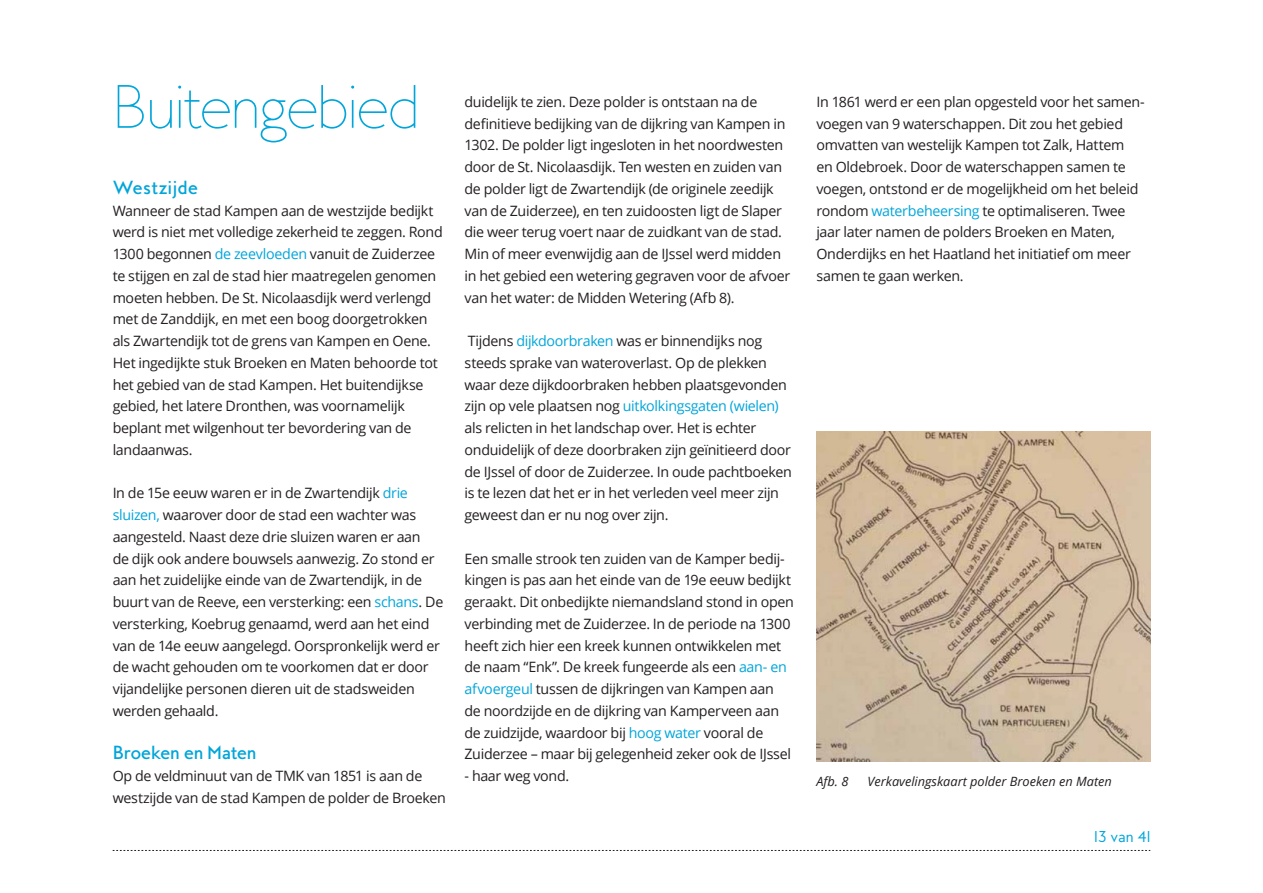
<style>
.page{position:relative;width:1263px;height:893px;background:#fff}
.page>*{position:absolute;margin:0;border:0;box-sizing:border-box;transform-origin:0 0}
.Kop_1{font:100 55.5px "MB Empire";letter-spacing:-.04em;color:#00a5da}
.Broodtekst{font:500 17.25px "MB Empire";letter-spacing:-.02em;color:#00a5da}
.Kop_3{font:500 17.25px "MB Empire";letter-spacing:.005em;color:#00a5da}
.Broodtekst-2{font:14.25px/21.8px "Open Sans";letter-spacing:-.02em;color:#231f20}
.t1{font:14.25px "MB Empire";color:#00a5da}
.t2{font:italic 12.75px "Open Sans";color:#231f20}
.s1{color:#00a5da}
</style>
<div class="page">
<svg style="left:113px;top:850px;width:1037px;height:1px"></svg>
<img style="left:816px;top:432px;width:334px;height:330px">
<p class="Kop_1" style="left:113px;top:71px;width:308px">Buitengebied</p>
<p class="Kop_3" style="left:113px;top:176px;width:87px">Westzijde</p>
<p class="Broodtekst-2" style="left:113px;top:199px;width:332px">Wanneer de stad Kampen aan de westzijde bedijkt werd is niet met volledige zekerheid te zeggen. Rond 1300 begonnen <span class="s1">de zeevloeden</span> vanuit de Zuiderzee te stijgen en zal de stad hier maatregelen genomen moeten hebben. De St. Nicolaasdijk werd verlengd met de Zanddijk, en met een boog doorgetrokken als Zwartendijk tot de grens van Kampen en Oene.<br>Het ingedijkte stuk Broeken en Maten behoorde tot het gebied van de stad Kampen. Het buitendijkse gebied, het latere Dronthen, was voornamelijk beplant met wilgenhout ter bevordering van de landaanwas.</p>
<p class="Broodtekst-2" style="left:113px;top:482px;width:332px">In de 15e eeuw waren er in de Zwartendijk <span class="s1">drie sluizen,</span> waarover door de stad een wachter was aangesteld. Naast deze drie sluizen waren er aan<br>de dijk ook andere bouwsels aanwezig. Zo stond er aan het zuidelijke einde van de Zwartendijk, in de buurt van de Reeve, een versterking: een <span class="s1">schans</span>. De versterking, Koebrug genaamd, werd aan het eind van de 14e eeuw aangelegd. Oorspronkelijk werd er de wacht gehouden om te voorkomen dat er door vijandelijke personen dieren uit de stadsweiden werden gehaald.</p>
<p class="Broodtekst" style="left:113px;top:742px;width:145px">Broeken en Maten</p>
<p class="Broodtekst-2" style="left:113px;top:765px;width:335px">Op de veldminuut van de TMK van 1851 is aan de westzijde van de stad Kampen de polder de Broeken</p>
<p class="Broodtekst-2" style="left:465px;top:90px;width:327px">duidelijk te zien. Deze polder is ontstaan na de definitieve bedijking van de dijkring van Kampen in 1302. De polder ligt ingesloten in het noordwesten door de St. Nicolaasdijk. Ten westen en zuiden van de polder ligt de Zwartendijk (de originele zeedijk van de Zuiderzee), en ten zuidoosten ligt de Slaper die weer terug voert naar de zuidkant van de stad.<br>Min of meer evenwijdig aan de IJssel werd midden in het gebied een wetering gegraven voor de afvoer van het water: de Midden Wetering (Afb 8).</p>
<p class="Broodtekst-2" style="left:465px;top:330px;width:329px">Tijdens <span class="s1">dijkdoorbraken</span> was er binnendijks nog steeds sprake van wateroverlast. Op de plekken waar deze dijkdoorbraken hebben plaatsgevonden zijn op vele plaatsen nog <span class="s1">uitkolkingsgaten (wielen) </span>als relicten in het landschap over. Het is echter onduidelijk of deze doorbraken zijn geïnitieerd door de IJssel of door de Zuiderzee. In oude pachtboeken is te lezen dat het er in het verleden veel meer zijn geweest dan er nu nog over zijn.</p>
<p class="Broodtekst-2" style="left:465px;top:547px;width:331px">Een smalle strook ten zuiden van de Kamper bedij&shy;kingen is pas aan het einde van de 19e eeuw bedijkt geraakt. Dit onbedijkte niemandsland stond in open verbinding met de Zuiderzee. In de periode na 1300 heeft zich hier een kreek kunnen ontwikkelen met de naam “Enk”. De kreek fungeerde als een <span class="s1">aan- en afvoergeul</span> tussen de dijkringen van Kampen aan<br>de noordzijde en de dijkring van Kamperveen aan de zuidzijde, waardoor bij <span class="s1">hoog water</span> vooral de Zuiderzee – maar bij gelegenheid zeker ook de IJssel</p>
<p class="Broodtekst-2" style="left:465px;top:765px;width:106px">- haar weg vond.</p>
<p class="Broodtekst-2" style="left:816px;top:90px;width:330px">In 1861 werd er een plan opgesteld voor het samen&shy;voegen van 9 waterschappen. Dit zou het gebied omvatten van westelijk Kampen tot Zalk, Hattem<br>en Oldebroek. Door de waterschappen samen te voegen, ontstond er de mogelijkheid om het beleid rondom <span class="s1">waterbeheersing</span> te optimaliseren. Twee jaar later namen de polders Broeken en Maten, Onderdijks en het Haatland het initiatief om meer samen te gaan werken.</p>
<p class="t2" style="left:816px;top:773px;width:33px">Afb. 8</p>
<p class="t2" style="left:867px;top:773px;width:246px">Verkavelingskaart polder Broeken en Maten</p>
<p class="t1" style="left:1094px;top:827px;width:57px">13 van 41</p>
</div>
